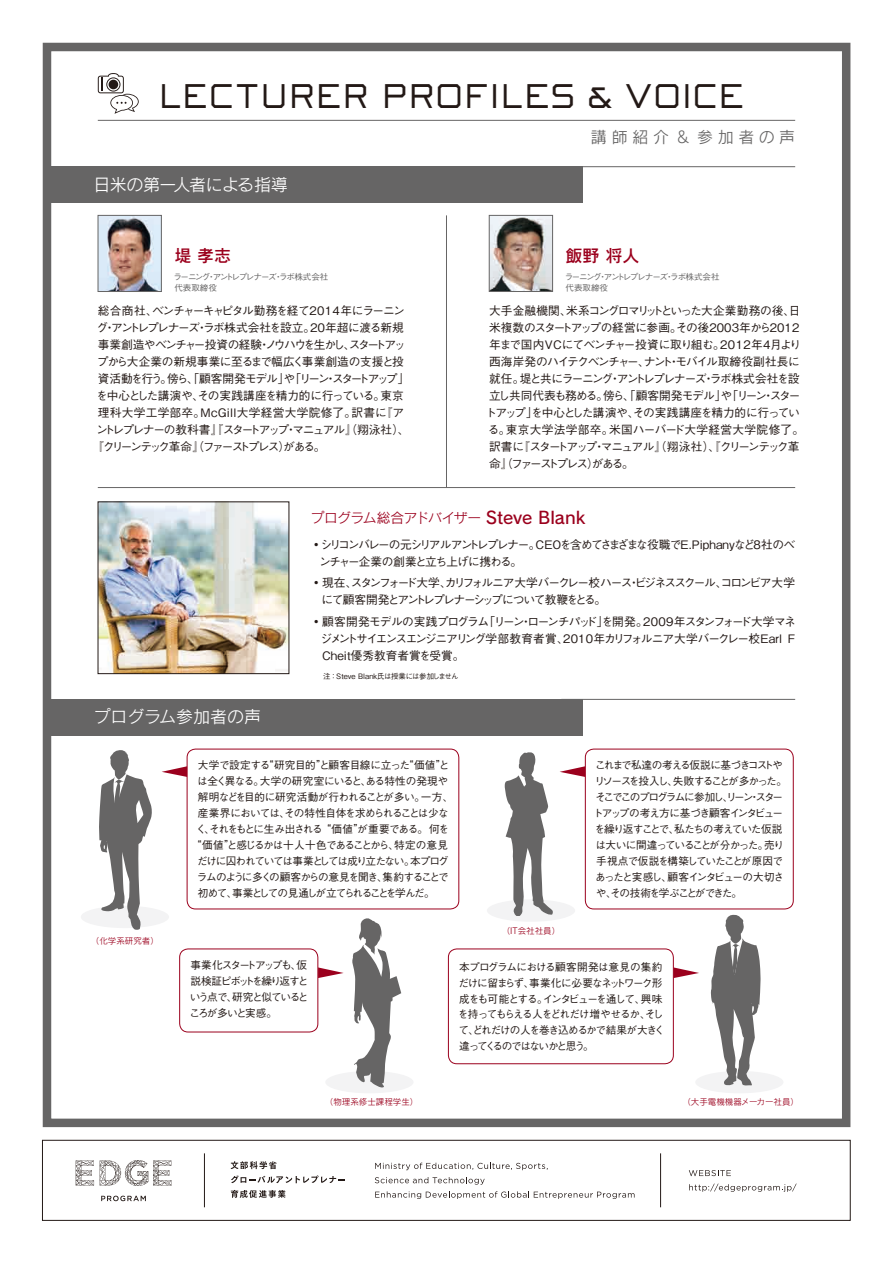
<style>
.page{position:relative;width:893px;height:1263px;background:#fff}
.page>*{position:absolute;margin:0;border:0;box-sizing:border-box;transform-origin:0 0}
.t1{font:31.95px "Sackers Gothic Std Square";letter-spacing:-.005em;color:#231916}
.t2{font:16.95px "Rodin Pro M";letter-spacing:-.02em;color:#fff}
.t3{font:16.95px "Rodin Pro M";color:#fff}
.t4{font:16.95px "Rodin Pro DB";color:#9b001d}
.t5{font:15.9px "Rodin Pro M";letter-spacing:.295em;color:#666565}
.t6{font:13.8px "Rodin Pro M";letter-spacing:-.04em;color:#9b001d}
.t7{font:500 11.7px/17px "Gothic BBB Pro";letter-spacing:-.085em;color:#231916}
.t8{font:500 11.7px/17px "Gothic BBB Pro";letter-spacing:-.14em;color:#231916}
.t9{font:500 11.7px "Gothic BBB Pro";letter-spacing:-.145em;color:#231916}
.t10{font:500 11.7px "Gothic BBB Pro";letter-spacing:-.02em;color:#231916}
.t11{font:500 11.7px "Gothic BBB Pro";letter-spacing:-.04em;color:#231916}
.t12{font:500 11.7px "Gothic BBB Pro";letter-spacing:-.15em;color:#231916}
.t13{font:500 11.7px "Gothic BBB Pro";letter-spacing:-.12em;color:#231916}
.t14{font:500 11.7px "Gothic BBB Pro";letter-spacing:-.125em;color:#231916}
.t15{font:500 11.7px "Gothic BBB Pro";letter-spacing:.025em;color:#231916}
.t16{font:500 11.7px "Gothic BBB Pro";letter-spacing:-.055em;color:#231916}
.t17{font:500 11.7px "Gothic BBB Pro";letter-spacing:.03em;color:#231916}
.t18{font:500 11.7px "Gothic BBB Pro";letter-spacing:-.185em;color:#231916}
.t19{font:500 11.7px "Gothic BBB Pro";letter-spacing:-.18em;color:#231916}
.t20{font:500 10.65px/15.9px "Gothic BBB Pro";letter-spacing:-.11em;color:#231916}
.t21{font:500 10.65px/15.9px "Gothic BBB Pro";letter-spacing:-.135em;color:#231916}
.t22{font:500 10.65px "Gothic BBB Pro";letter-spacing:-.075em;color:#231916}
.t23{font:500 10.65px "Gothic BBB Pro";letter-spacing:-.13em;color:#231916}
.t24{font:500 10.65px "Gothic BBB Pro";letter-spacing:-.045em;color:#231916}
.t25{font:500 10.65px "Gothic BBB Pro";letter-spacing:-.085em;color:#231916}
.t26{font:500 10.65px "Gothic BBB Pro";letter-spacing:-.02em;color:#231916}
.t27{font:500 10.65px "Gothic BBB Pro";letter-spacing:-.05em;color:#231916}
.t28{font:500 10.65px "Gothic BBB Pro";letter-spacing:-.14em;color:#231916}
.t29{font:500 10.65px "Gothic BBB Pro";letter-spacing:-.185em;color:#231916}
.t30{font:500 10.65px "Gothic BBB Pro";letter-spacing:-.145em;color:#231916}
.t31{font:500 8.55px/10.6px "Gothic BBB Pro";letter-spacing:-.135em;color:#666565}
.t32{font:8.55px "Rodin Pro M";color:#9b001d}
.t33{font:500 7.5px "Gothic BBB Pro";color:#231916}
.s1{font-family:"Rodin Pro DB";font-size:16.95px}
</style>
<div class="page">
<div style="left:42px;top:1140px;width:808px;height:80px;border:1px solid #231916"></div>
<svg style="left:101px;top:1196px;width:45px;height:5px"></svg>
<svg style="left:76px;top:1160px;width:18px;height:25px"></svg>
<svg style="left:100px;top:1160px;width:72px;height:26px"></svg>
<svg style="left:689px;top:1170px;width:42px;height:6px"></svg>
<svg style="left:689px;top:1183px;width:108px;height:9px"></svg>
<svg style="left:230px;top:1161px;width:47px;height:8px"></svg>
<svg style="left:231px;top:1175px;width:114px;height:8px"></svg>
<svg style="left:231px;top:1190px;width:55px;height:8px"></svg>
<svg style="left:375px;top:1162px;width:173px;height:8px"></svg>
<svg style="left:375px;top:1177px;width:110px;height:7px"></svg>
<svg style="left:375px;top:1191px;width:260px;height:8px"></svg>
<hr style="left:204px;top:1153px;width:1px;height:54px;background:#231916">
<hr style="left:660px;top:1153px;width:1px;height:54px;background:#231916">
<div style="left:43px;top:43px;width:807px;height:1084px;border:9px solid #666565"></div>
<svg style="left:98px;top:73px;width:41px;height:41px"></svg>
<div style="left:325px;top:1071px;width:89px;height:22px;background:#f3f3f4;border-radius:50%"></div>
<div style="left:695px;top:1071px;width:88px;height:22px;background:#f3f3f4;border-radius:50%"></div>
<div style="left:487px;top:899px;width:88px;height:23px;background:#f3f3f4;border-radius:50%"></div>
<div style="left:81px;top:906px;width:88px;height:22px;background:#f3f3f4;border-radius:50%"></div>
<hr style="left:98px;top:120px;width:697px;height:1px;background:#666565">
<div style="left:187px;top:749px;width:272px;height:160px;border:1px solid #9b001d;border-radius:9px"></div>
<div style="left:448px;top:949px;width:226px;height:115px;border:1px solid #9b001d;border-radius:9px"></div>
<div style="left:585px;top:749px;width:208px;height:160px;border:1px solid #9b001d;border-radius:9px"></div>
<div style="left:179px;top:949px;width:139px;height:83px;border:1px solid #9b001d;border-radius:9px"></div>
<hr style="left:561px;top:166px;width:234px;height:1px;background:#666565">
<div style="left:51px;top:166px;width:532px;height:36px;background:#666565"></div>
<hr style="left:561px;top:699px;width:234px;height:1px;background:#666565">
<div style="left:51px;top:699px;width:532px;height:36px;background:#666565"></div>
<hr style="left:446px;top:215px;width:1px;height:272px;background:#666565">
<img style="left:100px;top:217px;width:60px;height:73px">
<div style="left:98px;top:215px;width:64px;height:77px;border:1px solid #666565"></div>
<img style="left:491px;top:217px;width:60px;height:73px">
<div style="left:489px;top:215px;width:64px;height:77px;border:1px solid #666565"></div>
<img style="left:100px;top:504px;width:187px;height:168px">
<hr style="left:98px;top:487px;width:697px;height:1px;background:#666565">
<svg style="left:711px;top:914px;width:50px;height:172px"></svg>
<svg style="left:505px;top:752px;width:48px;height:164px"></svg>
<svg style="left:352px;top:918px;width:49px;height:170px"></svg>
<svg style="left:99px;top:750px;width:53px;height:180px"></svg>
<svg style="left:162px;top:766px;width:25px;height:11px"></svg>
<svg style="left:560px;top:766px;width:25px;height:11px"></svg>
<svg style="left:674px;top:967px;width:25px;height:11px"></svg>
<svg style="left:318px;top:967px;width:26px;height:11px"></svg>
<h1 class="t1" style="left:157px;top:77px;width:589px">LECTURER PROFILES &amp; VOICE</h1>
<h3 class="t5" style="left:591px;top:127px;width:206px">講師紹介 &amp; 参加者の声</h3>
<h2 class="t2" style="left:94px;top:173px;width:196px">日米の第一人者による指導</h2>
<h2 class="t4" style="left:174px;top:244px;width:58px">堤 孝志</h2>
<h2 class="t4" style="left:566px;top:244px;width:75px">飯野 将人</h2>
<p class="t31" style="left:174px;top:270px;width:156px">ラーニング・アントレプレナーズ・ラボ株式会社代表取締役</p>
<p class="t31" style="left:565px;top:270px;width:156px">ラーニング・アントレプレナーズ・ラボ株式会社代表取締役</p>
<p class="t7" style="left:98px;top:300px;width:308px">総合商社、ベンチャーキャピタル勤務を経て2014年にラーニン</p>
<p class="t7" style="left:96px;top:317px;width:309px">グ・アントレプレナーズ・ラボ株式会社を設立。２０年超に渡る新規</p>
<p class="t13" style="left:98px;top:335px;width:309px">事業創造やベンチャー投資の経験・ノウハウを生かし、スタートアッ</p>
<p class="t10" style="left:97px;top:352px;width:309px">プから大企業の新規事業に至るまで幅広く事業創造の支援と投</p>
<p class="t12" style="left:98px;top:369px;width:313px">資活動を行う。傍ら、「顧客開発モデル」や「リーン・スタートアップ」</p>
<p class="t11" style="left:96px;top:386px;width:309px">を中心とした講演や、その実践講座を精力的に行っている。東京</p>
<p class="t15" style="left:98px;top:403px;width:308px">理科大学工学部卒。McGill大学経営大学院修了。訳書に『ア</p>
<p class="t9" style="left:96px;top:420px;width:315px">ントレプレナーの教科書』『スタートアップ・マニュアル』（翔泳社）、</p>
<p class="t18" style="left:92px;top:437px;width:235px">『クリーンテック革命』（ファーストプレス）がある。</p>
<p class="t16" style="left:489px;top:301px;width:313px">大手金融機関、米系コングロマリットといった大企業勤務の後、日</p>
<p class="t10" style="left:489px;top:318px;width:312px">米複数のスタートアップの経営に参画。その後2003年から2012</p>
<p class="t11" style="left:489px;top:335px;width:314px">年まで国内VCにてベンチャー投資に取り組む。2012年4月より</p>
<p class="t7" style="left:489px;top:351px;width:312px">西海岸発のハイテクベンチャー、ナント・モバイル取締役副社長に</p>
<p class="t14" style="left:489px;top:369px;width:312px">就任。堤と共にラーニング・アントレプレナーズ・ラボ株式会社を設</p>
<p class="t7" style="left:489px;top:386px;width:313px">立し共同代表も務める。傍ら、「顧客開発モデル」や「リーン・スター</p>
<p class="t7" style="left:485px;top:403px;width:316px">トアップ」を中心とした講演や、その実践講座を精力的に行ってい</p>
<p class="t17" style="left:488px;top:420px;width:318px">る。東京大学法学部卒。米国ハーバード大学経営大学院修了。</p>
<p class="t9" style="left:489px;top:437px;width:312px">訳書に『スタートアップ・マニュアル』（翔泳社）、『クリーンテック革</p>
<p class="t19" style="left:489px;top:454px;width:146px">命』（ファーストプレス）がある。</p>
<p class="t6" style="left:310px;top:509px;width:276px">プログラム総合アドバイザー <span class="s1">Steve Blank</span></p>
<p class="t7" style="left:319px;top:535px;width:478px;text-indent:-9px">・ シリコンバレーの元シリアルアントレプレナー。CEOを含めてさまざまな役職でE.Piphanyなど8社のベンチャー企業の創業と立ち上げに携わる。</p>
<p class="t8" style="left:322px;top:573px;width:475px;text-indent:-11px">・ 現在、スタンフォード大学、カリフォルニア大学バークレー校ハース・ビジネススクール、コロンビア大学にて顧客開発とアントレプレナーシップについて教鞭をとる。</p>
<p class="t7" style="left:321px;top:611px;width:477px;text-align:justify;text-indent:-10px">・ 顧客開発モデルの実践プログラム「リーン・ローンチパッド」を開発。2009年スタンフォード大学マネジメントサイエンスエンジニアリング学部教育者賞、2010年カリフォルニア大学バークレー校Earl F Cheit優秀教育者賞を受賞。</p>
<h2 class="t3" style="left:93px;top:706px;width:169px">プログラム参加者の声</h2>
<p class="t33" style="left:323px;top:670px;width:137px">注：Steve Blank氏は授業には参加しません</p>
<p class="t32" style="left:91px;top:935px;width:70px">（化学系研究者）</p>
<p class="t24" style="left:198px;top:757px;width:253px">大学で設定する“研究目的”と顧客目線に立った“価値”と</p>
<p class="t26" style="left:197px;top:773px;width:253px">は全く異なる。大学の研究室にいると、ある特性の発現や</p>
<p class="t27" style="left:198px;top:789px;width:257px">解明などを目的に研究活動が行われることが多い。一方、</p>
<p class="t22" style="left:198px;top:804px;width:252px">産業界においては、その特性自体を求められることは少な</p>
<p class="t20" style="left:196px;top:820px;width:255px">く、それをもとに生み出される “価値”が重要である。 何を</p>
<p class="t25" style="left:191px;top:836px;width:258px">“価値”と感じるかは十人十色であることから、特定の意見</p>
<p class="t20" style="left:197px;top:852px;width:253px">だけに囚われていては事業としては成り立たない。本プログ</p>
<p class="t20" style="left:197px;top:868px;width:253px">ラムのように多くの顧客からの意見を聞き、集約することで</p>
<p class="t28" style="left:198px;top:884px;width:238px">初めて、事業としての見通しが立てられることを学んだ。</p>
<p class="t32" style="left:502px;top:926px;width:60px">（IT会社社員）</p>
<p class="t20" style="left:595px;top:756px;width:189px">これまで私達の考える仮説に基づきコストや</p>
<p class="t30" style="left:594px;top:773px;width:194px">リソースを投入し、失敗することが多かった。</p>
<p class="t29" style="left:595px;top:789px;width:190px">そこでこのプログラムに参加し、リーン・スター</p>
<p class="t20" style="left:593px;top:804px;width:192px">トアップの考え方に基づき顧客インタビュー</p>
<p class="t20" style="left:595px;top:820px;width:189px">を繰り返すことで、私たちの考えていた仮説</p>
<p class="t20" style="left:595px;top:836px;width:190px">は大いに間違っていることが分かった。売り</p>
<p class="t22" style="left:596px;top:852px;width:188px">手視点で仮説を構築していたことが原因で</p>
<p class="t23" style="left:595px;top:868px;width:190px">あったと実感し、顧客インタビューの大切さ</p>
<p class="t23" style="left:596px;top:884px;width:148px">や、その技術を学ぶことができた。</p>
<p class="t21" style="left:189px;top:956px;width:121px">事業化スタートアップも、仮説検証ピボットを繰り返すという点で、研究と似ているところが多いと実感。</p>
<p class="t20" style="left:458px;top:957px;width:209px">本プログラムにおける顧客開発は意見の集約だけに留まらず、事業化に必要なネットワーク形成をも可能とする。インタビューを通して、興味を持ってもらえる人をどれだけ増やせるか、そして、どれだけの人を巻き込めるかで結果が大きく違ってくるのではないかと思う。</p>
<p class="t32" style="left:325px;top:1096px;width:95px">（物理系修士課程学生）</p>
<p class="t32" style="left:682px;top:1096px;width:118px">（大手電機機器メーカー社員）</p>
</div>
